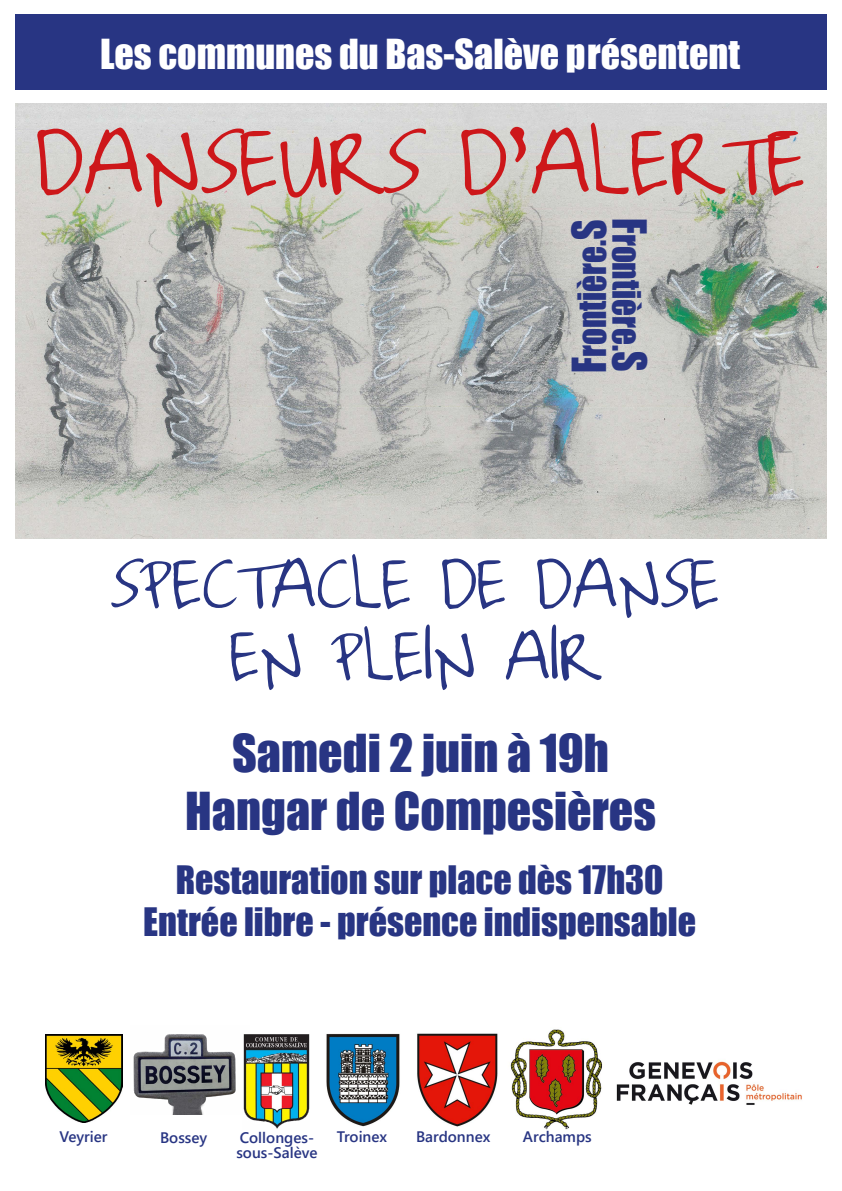
<style>
.page{position:relative;width:842px;height:1191px;background:#fff}
.page>*{position:absolute;margin:0;border:0;box-sizing:border-box;transform-origin:0 0}
.t1{font:119px "Joyful Juliana";color:#cd171a}
.t2{font:90px/72px "Joyful Juliana";color:#283583;text-align:center}
.t3{font:48px/57.6px "Impact";color:#283583;text-align:center}
.t4{font:38px "Impact";color:#fff}
.t5{font:36px/42px "Impact";color:#283583;text-align:center}
.t6{font:36px "Impact";color:#283583;scale:.92 1}
.t7{font:600 15.2px "Segoe UI";color:#283583}
.s1{font-size:43.2px}
</style>
<div class="page">
<img style="left:16px;top:104px;width:811px;height:434px">
<img style="left:616px;top:1061px;width:186px;height:44px">
<img style="left:45px;top:1034px;width:77px;height:88px">
<img style="left:326px;top:1033px;width:74px;height:94px">
<img style="left:510px;top:1029px;width:93px;height:101px">
<img style="left:417px;top:1033px;width:81px;height:94px">
<img style="left:245px;top:1034px;width:65px;height:95px">
<img style="left:133px;top:1034px;width:116px;height:80px">
<div style="left:16px;top:14px;width:811px;height:75px;background:#283583"></div>
<p class="t4" style="left:100px;top:25px;width:641px">Les communes du Bas-Salève présentent</p>
<h1 class="t1" style="left:35px;top:102px;width:772px">DANSEURS D'ALERTE</h1>
<p class="t6" style="left:564px;top:373px;width:168px;rotate:-90deg"><span class="s1">F</span>rontière.<span class="s1">S</span></p>
<p class="t6" style="left:654px;top:218px;width:168px;rotate:90deg"><span class="s1">F</span>rontière.<span class="s1">S</span></p>
<h2 class="t2" style="left:110px;top:545px;width:611px">SPECTACLE DE DANSE<br>EN PLEIN AIR</h2>
<h3 class="t3" style="left:185px;top:723px;width:472px">Samedi 2 juin à 19h<br>Hangar de Compesières</h3>
<p class="t5" style="left:143px;top:858px;width:554px">Restauration sur place dès 17h30<br>Entrée libre - présence indispensable</p>
<p class="t7" style="left:240px;top:1122px;width:76px">Collonges-</p>
<p class="t7" style="left:416px;top:1122px;width:76px">Bardonnex</p>
<p class="t7" style="left:523px;top:1122px;width:70px">Archamps</p>
<p class="t7" style="left:236px;top:1138px;width:83px">sous-Salève</p>
<p class="t7" style="left:60px;top:1122px;width:49px">Veyrier</p>
<p class="t7" style="left:160px;top:1122px;width:49px">Bossey</p>
<p class="t7" style="left:337px;top:1122px;width:52px">Troinex</p>
</div>
